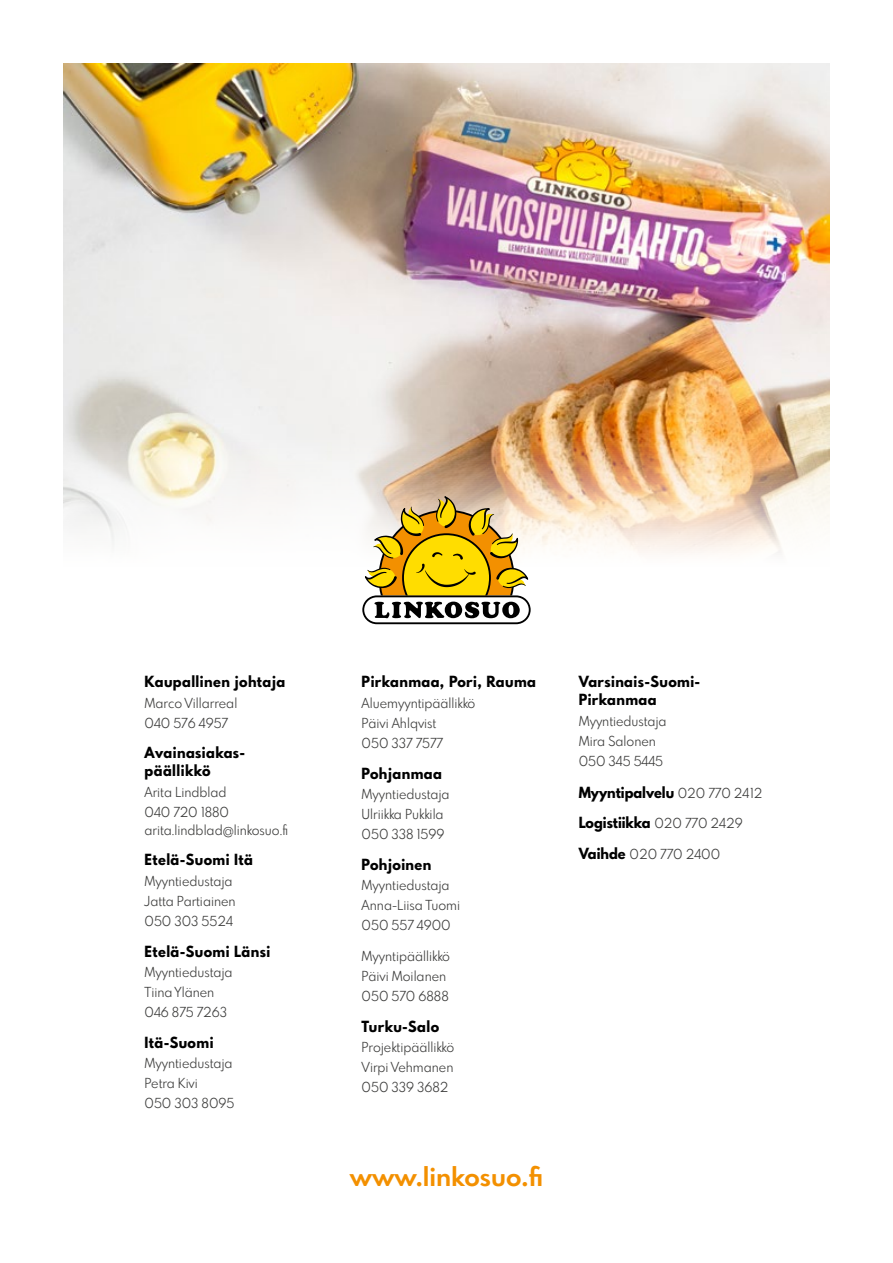
<style>
.page{position:relative;width:893px;height:1263px;background:#fff}
.page>*{position:absolute;margin:0;border:0;box-sizing:border-box;transform-origin:0 0}
.t1{font:700 25.5px "Spartan MB";color:#f39000}
.t2{font:800 15px/18px "Spartan MB";letter-spacing:.03em;color:#000;scale:.95 1}
.t3{font:800 15px/30.8px "Spartan MB";color:#000;scale:.95 1}
.t4{font:13.5px/20.1px "Spartan MB";color:#3b3b3a;scale:.95 1}
.s1{font-weight:400;font-size:13.5px;color:#3b3b3a}
.s2{font-weight:800;font-size:15px;color:#000}
</style>
<div class="page">
<img style="left:64px;top:64px;width:765px;height:490px">
<svg style="left:362px;top:496px;width:169px;height:128px"></svg>
<p class="t2" style="left:145px;top:672px;width:150px">Kaupallinen johtaja</p>
<p class="t4" style="left:145px;top:692px;width:99px">Marco Villarreal<br>040 576 4957</p>
<p class="t2" style="left:145px;top:743px;width:108px">Avainasiakas&shy;päällikkö</p>
<p class="t4" style="left:145px;top:781px;width:91px">Arita Lindblad<br>040 720 1880</p>
<p class="t4" style="left:145px;top:819px;width:153px">arita.lindblad@linkosuo.fi</p>
<p class="t2" style="left:145px;top:850px;width:116px">Etelä-Suomi Itä</p>
<p class="t4" style="left:145px;top:870px;width:97px">Myyntiedustaja<br>Jatta Partiainen<br>050 303 5524</p>
<p class="t2" style="left:145px;top:941px;width:134px">Etelä-Suomi Länsi</p>
<p class="t4" style="left:145px;top:961px;width:94px">Myyntiedustaja<br>Tiina Ylänen<br>046 875 7263</p>
<p class="t2" style="left:145px;top:1032px;width:74px">Itä-Suomi</p>
<p class="t4" style="left:145px;top:1052px;width:96px">Myyntiedustaja<br>Petra Kivi<br>050 303 8095</p>
<p class="t2" style="left:362px;top:672px;width:185px">Pirkanmaa, Pori, Rauma</p>
<p class="t4" style="left:362px;top:692px;width:121px">Aluemyyntipäällikkö<br>Päivi Ahlqvist<br>050 337 7577</p>
<p class="t2" style="left:362px;top:763px;width:86px">Pohjanmaa</p>
<p class="t4" style="left:362px;top:783px;width:94px">Myyntiedustaja<br>Ulriikka Pukkila<br>050 338 1599</p>
<p class="t2" style="left:362px;top:854px;width:75px">Pohjoinen</p>
<p class="t4" style="left:362px;top:874px;width:105px">Myyntiedustaja<br>Anna-Liisa Tuomi<br>050 557 4900</p>
<p class="t4" style="left:362px;top:945px;width:95px">Myyntipäällikkö<br>Päivi Moilanen<br>050 570 6888</p>
<p class="t2" style="left:362px;top:1017px;width:83px">Turku-Salo</p>
<p class="t4" style="left:362px;top:1037px;width:99px;text-align:justify">Projektipäällikkö Virpi Vehmanen 050 339 3682</p>
<h1 class="t1" style="left:350px;top:1159px;width:195px">www.linkosuo.fi</h1>
<p class="t2" style="left:579px;top:672px;width:130px">Varsinais-Suomi-<br>Pirkanmaa</p>
<p class="t4" style="left:579px;top:710px;width:94px">Myyntiedustaja<br>Mira Salonen<br>050 345 5445</p>
<p class="t3" style="left:579px;top:776px;width:195px">Myyntipalvelu <span class="s1">020 770 2412<br></span>Logistiikka <span class="s1">020 770 2429</span></p>
<p class="t4" style="left:579px;top:844px;width:150px"><span class="s2">Vaihde</span> 020 770 2400</p>
</div>
